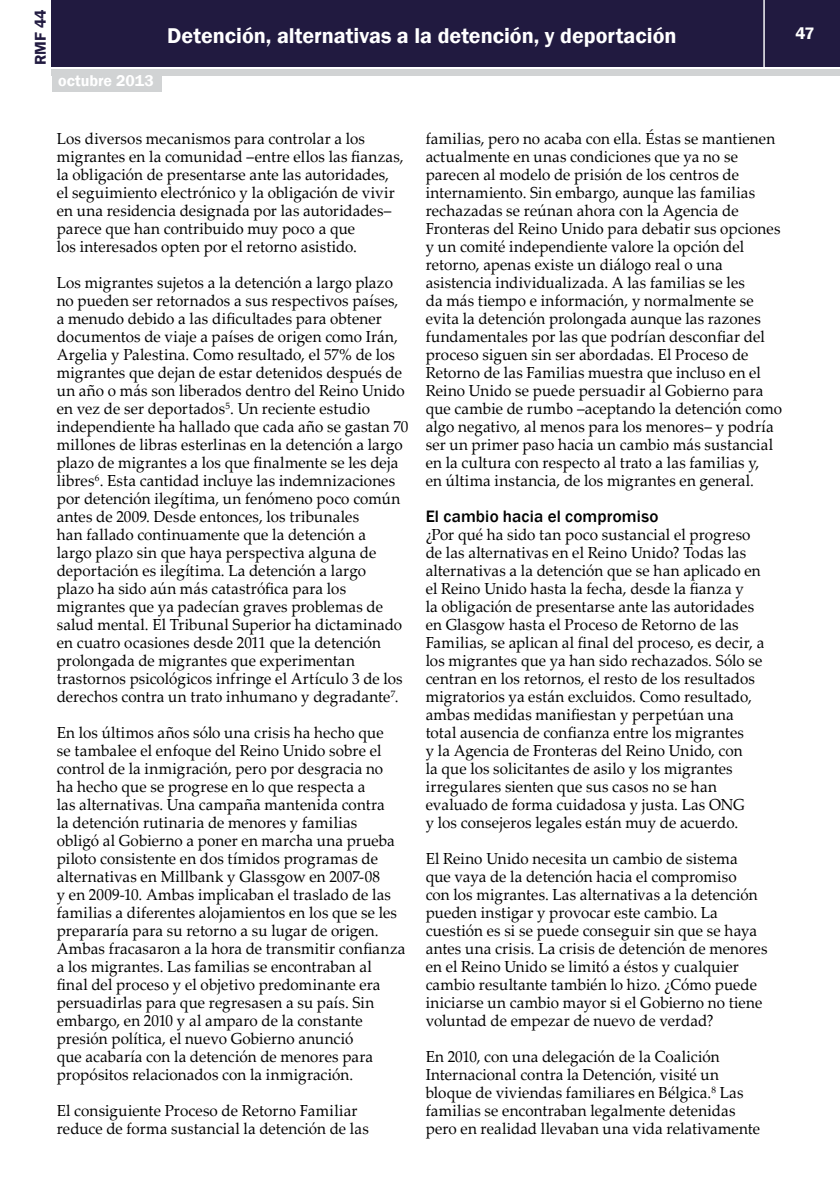
<style>
.page{position:relative;width:840px;height:1191px;background:#fff}
.page>*{position:absolute;margin:0;border:0;box-sizing:border-box;transform-origin:0 0}
.t1{font:600 22px "Franklin Gothic";color:#fff}
.t2{font:500 17px "Franklin Gothic";letter-spacing:.01em;color:#000}
.t3{font:600 17px "Franklin Gothic";color:#fff}
.t4{font:16px/18px "Palatino Linotype";letter-spacing:.005em;color:#000;scale:.95 1}
.t5{font:600 16px "Franklin Gothic";color:#fff}
.t6{font:600 16px "Franklin Gothic";color:#211a40}
</style>
<div class="page">
<div style="left:52px;top:0;width:787px;height:66px;background:#211a40"></div>
<div style="left:52px;top:69px;width:787px;height:6px;background:#d1d3d4"></div>
<hr style="left:763px;top:0;width:1px;height:68px;background:#fff">
<div style="left:52px;top:74px;width:110px;height:18px;background:#d1d3d4"></div>
<p class="t6" style="left:31px;top:65px;width:58px;rotate:-90deg">RMF 44</p>
<p class="t5" style="left:58px;top:71px;width:97px">octubre 2013</p>
<h1 class="t1" style="left:167px;top:22px;width:510px">Detención, alternativas a la detención, y deportación</h1>
<p class="t3" style="left:794px;top:23px;width:21px">47</p>
<p class="t4" style="left:57px;top:129px;width:366px">Los diversos mecanismos para controlar a los migrantes en la comunidad –entre ellos las fianzas, la obligación de presentarse ante las autoridades, el seguimiento electrónico y la obligación de vivir en una residencia designada por las autoridades– parece que han contribuido muy poco a que<br>los interesados opten por el retorno asistido.</p>
<p class="t4" style="left:57px;top:273px;width:371px">Los migrantes sujetos a la detención a largo plazo no pueden ser retornados a sus respectivos países, a menudo debido a las dificultades para obtener documentos de viaje a países de origen como Irán, Argelia y Palestina. Como resultado, el 57% de los migrantes que dejan de estar detenidos después de un año o más son liberados dentro del Reino Unido en vez de ser deportados<sup>5</sup>. Un reciente estudio independiente ha hallado que cada año se gastan 70 millones de libras esterlinas en la detención a largo plazo de migrantes a los que finalmente se les deja libres<sup>6</sup>. Esta cantidad incluye las indemnizaciones por detención ilegítima, un fenómeno poco común antes de 2009. Desde entonces, los tribunales<br>han fallado continuamente que la detención a<br>largo plazo sin que haya perspectiva alguna de deportación es ilegítima. La detención a largo<br>plazo ha sido aún más catastrófica para los migrantes que ya padecían graves problemas de salud mental. El Tribunal Superior ha dictaminado en cuatro ocasiones desde 2011 que la detención prolongada de migrantes que experimentan trastornos psicológicos infringe el Artículo 3 de los derechos contra un trato inhumano y degradante<sup>7</sup>.</p>
<p class="t4" style="left:57px;top:723px;width:368px">En los últimos años sólo una crisis ha hecho que<br>se tambalee el enfoque del Reino Unido sobre el control de la inmigración, pero por desgracia no<br>ha hecho que se progrese en lo que respecta a<br>las alternativas. Una campaña mantenida contra<br>la detención rutinaria de menores y familias<br>obligó al Gobierno a poner en marcha una prueba piloto consistente en dos tímidos programas de alternativas en Millbank y Glassgow en 2007-08<br>y en 2009-10. Ambas implicaban el traslado de las familias a diferentes alojamientos en los que se les prepararía para su retorno a su lugar de origen.<br>Ambas fracasaron a la hora de transmitir confianza a los migrantes. Las familias se encontraban al final del proceso y el objetivo predominante era persuadirlas para que regresasen a su país. Sin embargo, en 2010 y al amparo de la constante presión política, el nuevo Gobierno anunció<br>que acabaría con la detención de menores para propósitos relacionados con la inmigración.</p>
<p class="t4" style="left:57px;top:1101px;width:330px">El consiguiente Proceso de Retorno Familiar reduce de forma sustancial la detención de las</p>
<p class="t4" style="left:425px;top:129px;width:376px">familias, pero no acaba con ella. Éstas se mantienen actualmente en unas condiciones que ya no se parecen al modelo de prisión de los centros de internamiento. Sin embargo, aunque las familias rechazadas se reúnan ahora con la Agencia de Fronteras del Reino Unido para debatir sus opciones y un comité independiente valore la opción del retorno, apenas existe un diálogo real o una asistencia individualizada. A las familias se les<br>da más tiempo e información, y normalmente se evita la detención prolongada aunque las razones fundamentales por las que podrían desconfiar del proceso siguen sin ser abordadas. El Proceso de Retorno de las Familias muestra que incluso en el Reino Unido se puede persuadir al Gobierno para que cambie de rumbo –aceptando la detención como algo negativo, al menos para los menores– y podría ser un primer paso hacia un cambio más sustancial en la cultura con respecto al trato a las familias y,<br>en última instancia, de los migrantes en general.</p>
<p class="t2" style="left:425px;top:506px;width:234px">El cambio hacia el compromiso</p>
<p class="t4" style="left:425px;top:525px;width:358px">¿Por qué ha sido tan poco sustancial el progreso de las alternativas en el Reino Unido? Todas las alternativas a la detención que se han aplicado en el Reino Unido hasta la fecha, desde la fianza y<br>la obligación de presentarse ante las autoridades en Glasgow hasta el Proceso de Retorno de las Familias, se aplican al final del proceso, es decir, a los migrantes que ya han sido rechazados. Sólo se centran en los retornos, el resto de los resultados migratorios ya están excluidos. Como resultado, ambas medidas manifiestan y perpetúan una total ausencia de confianza entre los migrantes<br>y la Agencia de Fronteras del Reino Unido, con<br>la que los solicitantes de asilo y los migrantes irregulares sienten que sus casos no se han evaluado de forma cuidadosa y justa. Las ONG<br>y los consejeros legales están muy de acuerdo.</p>
<p class="t4" style="left:425px;top:849px;width:361px">El Reino Unido necesita un cambio de sistema<br>que vaya de la detención hacia el compromiso<br>con los migrantes. Las alternativas a la detención pueden instigar y provocar este cambio. La cuestión es si se puede conseguir sin que se haya antes una crisis. La crisis de detención de menores en el Reino Unido se limitó a éstos y cualquier cambio resultante también lo hizo. ¿Cómo puede iniciarse un cambio mayor si el Gobierno no tiene voluntad de empezar de nuevo de verdad?</p>
<p class="t4" style="left:425px;top:1047px;width:353px">En 2010, con una delegación de la Coalición Internacional contra la Detención, visité un bloque de viviendas familiares en Bélgica.<sup>8</sup> Las familias se encontraban legalmente detenidas pero en realidad llevaban una vida relativamente</p>
</div>
